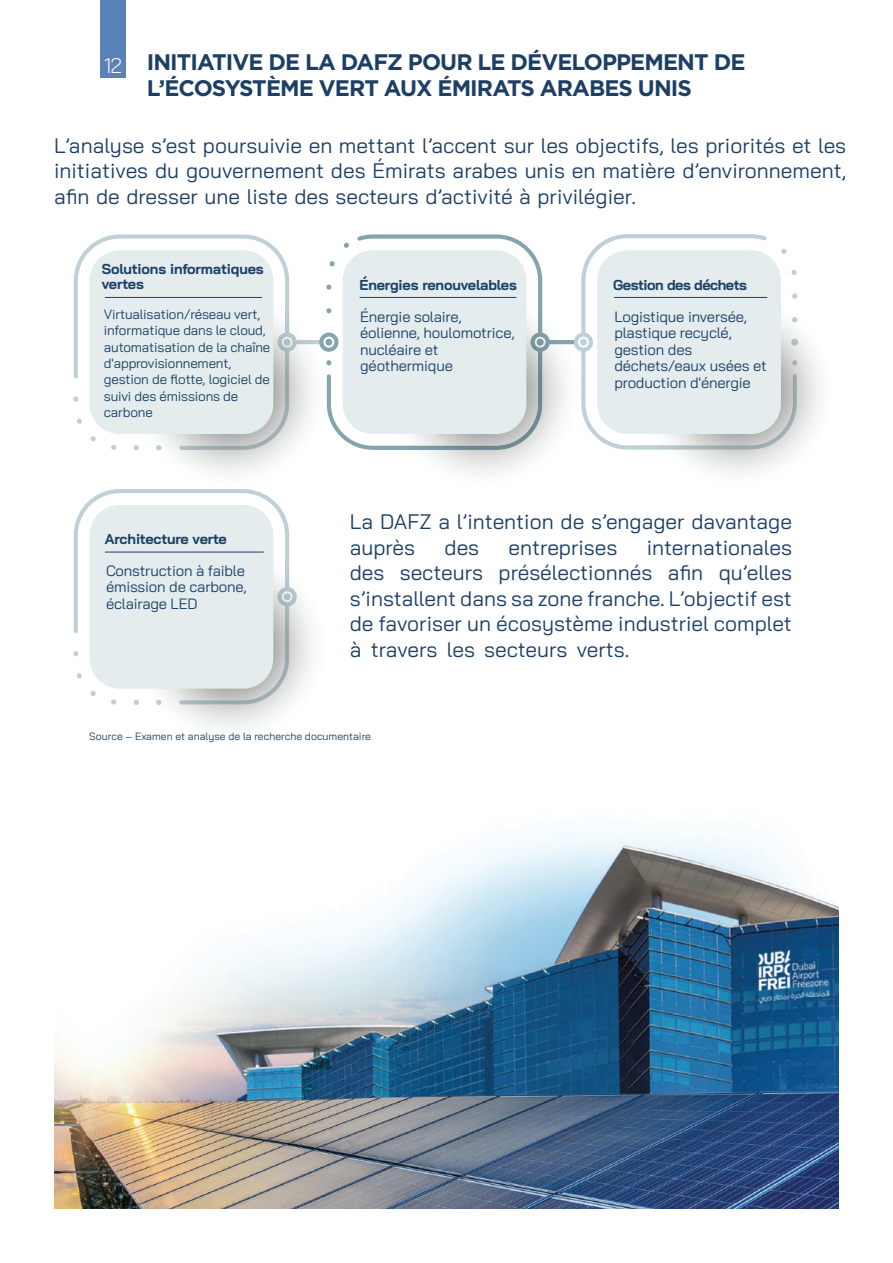
<style>
.page{position:relative;width:893px;height:1263px;background:#fff}
.page>*{position:absolute;margin:0;border:0;box-sizing:border-box;transform-origin:0 0}
.t1{font:700 22.5px/25.5px "Gotham";letter-spacing:-.04em;color:#1d3f66}
.t2{font:21px/25.5px "Bai Jamjuree";color:#1d3f66;text-align:justify}
.t3{font:300 21px "Bai Jamjuree";color:#fff}
.t4{font:14.85px/16.4px "Bai Jamjuree";letter-spacing:-.01em;color:#1c4066}
.t5{font:700 14.4px "Bai Jamjuree";letter-spacing:-.01em;color:#1c4066}
.t6{font:700 14.4px "Bai Jamjuree";letter-spacing:-.03em;color:#1c4066}
.t7{font:13.35px/16.4px "Bai Jamjuree";letter-spacing:-.01em;color:#1c4066}
.t8{font:10.5px "Bai Jamjuree";color:#1d3f66}
</style>
<div class="page">
<div style="left:100px;top:0;width:26px;height:78px;background:#5b82b8"></div>
<svg style="left:74px;top:234px;width:216px;height:216px"></svg>
<div style="left:90px;top:250px;width:183px;height:184px;background:#e4ecee;border-radius:30px"></div>
<svg style="left:125px;top:284px;width:202px;height:190px"></svg>
<svg style="left:327px;top:234px;width:216px;height:216px"></svg>
<svg style="left:378px;top:286px;width:196px;height:164px"></svg>
<div style="left:343px;top:250px;width:183px;height:184px;background:#e4ecee;border-radius:30px"></div>
<svg style="left:574px;top:234px;width:193px;height:215px"></svg>
<svg style="left:781px;top:248px;width:6px;height:6px"></svg>
<svg style="left:791px;top:270px;width:6px;height:5px"></svg>
<div style="left:580px;top:339px;width:7px;height:7px;background:#c0d0d7;border-radius:50%"></div>
<svg style="left:633px;top:293px;width:188px;height:181px"></svg>
<div style="left:597px;top:250px;width:184px;height:184px;background:#e4ecee;border-radius:30px"></div>
<hr style="left:105px;top:297px;width:157px;height:1px;background:#1c4066">
<hr style="left:360px;top:297px;width:156px;height:1px;background:#1c4066">
<hr style="left:614px;top:297px;width:153px;height:1px;background:#1c4066">
<svg style="left:74px;top:489px;width:216px;height:215px"></svg>
<svg style="left:125px;top:540px;width:171px;height:181px"></svg>
<div style="left:90px;top:505px;width:183px;height:184px;background:#e4ecee;border-radius:30px"></div>
<hr style="left:105px;top:552px;width:159px;height:1px;background:#1c4066">
<img style="left:54px;top:834px;width:785px;height:375px">
<p class="t3" style="left:104px;top:48px;width:19px">12</p>
<p class="t1" style="left:147px;top:50px;width:600px">INITIATIVE DE LA DAFZ POUR LE DÉVELOPPEMENT DE ’L ÉCOSYSTÈME VERT AUX ÉMIRATS ARABES UNIS</p>
<p class="t2" style="left:54px;top:133px;width:794px">’Lanalyse ’s est poursuivie en mettant ’l accent sur les objectifs, les priorités et les initiatives du gouvernement des Émirats arabes unis en matière ’d environnement, afin de dresser une liste des secteurs ’d activité à privilégier.</p>
<p class="t5" style="left:102px;top:261px;width:163px">Solutions informatiques</p>
<p class="t5" style="left:102px;top:276px;width:44px">vertes</p>
<p class="t5" style="left:360px;top:276px;width:159px">Énergies renouvelables</p>
<p class="t6" style="left:613px;top:277px;width:135px">Gestion des déchets</p>
<p class="t7" style="left:104px;top:306px;width:168px">Virtualisation/réseau vert, informatique dans le cloud, automatisation de la chaîne 'd approvisionnement, gestion de flotte, logiciel de suivi des émissions de carbone</p>
<p class="t4" style="left:360px;top:308px;width:156px">Énergie solaire, éolienne, houlomotrice, nucléaire et géothermique</p>
<p class="t4" style="left:614px;top:308px;width:154px">Logistique inversée, plastique recyclé, gestion des déchets/eaux usées et production 'd énergie</p>
<p class="t5" style="left:105px;top:531px;width:123px">Architecture verte</p>
<p class="t2" style="left:350px;top:509px;width:444px;text-align:right">La DAFZ ’la intention de ’s engager davantage internationales</p>
<p class="t2" style="left:350px;top:534px;width:67px">auprès</p>
<p class="t2" style="left:445px;top:534px;width:36px">des</p>
<p class="t2" style="left:509px;top:534px;width:110px">entreprises</p>
<p class="t4" style="left:106px;top:562px;width:142px">Construction à faible émission de carbone, éclairage LED</p>
<p class="t2" style="left:498px;top:560px;width:155px">présélectionnés</p>
<p class="t2" style="left:668px;top:560px;width:37px">afin</p>
<p class="t2" style="left:350px;top:560px;width:444px;text-align:left">des<br>’s installent dans sa zone franche ’L. objectif est de favoriser un écosystème industriel complet à travers les secteurs verts.</p>
<p class="t2" style="left:719px;top:560px;width:75px">qu’elles</p>
<p class="t2" style="left:400px;top:560px;width:85px">secteurs</p>
<p class="t8" style="left:89px;top:727px;width:283px">Source – Examen et analyse de la recherche documentaire</p>
</div>
